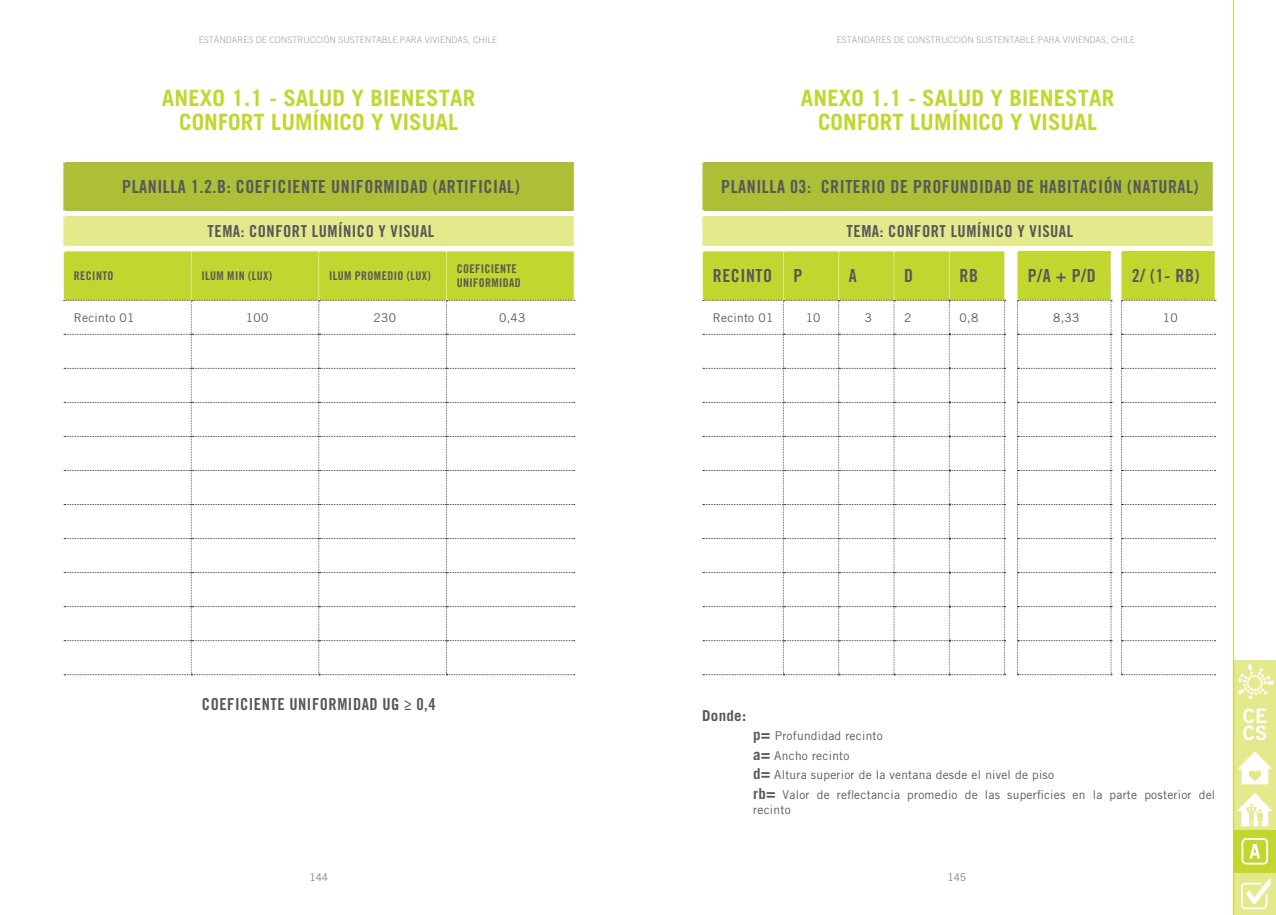
<style>
.page{position:relative;width:1276px;height:915px;background:#fff}
.page>*{position:absolute;margin:0;border:0;box-sizing:border-box;transform-origin:0 0}
.t1{font:700 22.5px/23.7px "Trade Gothic LT Std";letter-spacing:.005em;color:#c1d72f;text-align:center}
.t2{font:19.8px/16.5px "Trade Gothic LT Std Bd 2";color:#fff}
.t3{font:18px "Trade Gothic LT Std Bd Cn 20";letter-spacing:.03em;color:#57585a}
.t4{font:16.5px "Trade Gothic LT Std Bd Cn 20";letter-spacing:.03em;color:#57585a}
.t5{font:700 15px "Trade Gothic LT Std";letter-spacing:.02em;color:#57585a}
.t6{font:12px/19.5px "Trade Gothic LT Std";letter-spacing:.02em;color:#57585a}
.t7{font:12px/13.5px "Trade Gothic LT Std Bd Cn 20";letter-spacing:.03em;color:#57585a}
.t8{font:10.5px "Trade Gothic LT Std";letter-spacing:-.025em;color:#808285}
.t9{font:300 9px "Trade Gothic LT Std";color:#a1a3a6}
.s1{font-weight:700;font-size:15px}
</style>
<div class="page">
<div style="left:1233px;top:872px;width:43px;height:42px;background:#e4e98c"></div>
<svg style="left:1241px;top:878px;width:29px;height:30px"></svg>
<div style="left:1233px;top:829px;width:43px;height:43px;background:#c1d72f"></div>
<svg style="left:1241px;top:838px;width:27px;height:26px"></svg>
<div style="left:1233px;top:702px;width:43px;height:43px;background:#e4e98c"></div>
<div style="left:1233px;top:659px;width:43px;height:43px;background:#e4e98c"></div>
<div style="left:1233px;top:786px;width:43px;height:43px;background:#e4e98c"></div>
<svg style="left:1237px;top:793px;width:35px;height:33px"></svg>
<svg style="left:1237px;top:664px;width:36px;height:34px"></svg>
<div style="left:1233px;top:744px;width:43px;height:42px;background:#e4e98c"></div>
<svg style="left:1237px;top:751px;width:35px;height:33px"></svg>
<hr style="left:1233px;top:0;width:1px;height:914px;background:#c1d72f">
<svg style="left:1017px;top:251px;width:95px;height:424px"></svg>
<div style="left:702px;top:162px;width:511px;height:49px;background:#acbf37"></div>
<div style="left:702px;top:216px;width:511px;height:30px;background:#e4e98c"></div>
<svg style="left:702px;top:162px;width:303px;height:513px"></svg>
<svg style="left:1121px;top:162px;width:95px;height:513px"></svg>
<svg style="left:63px;top:162px;width:512px;height:513px"></svg>
<p class="t9" style="left:199px;top:34px;width:300px">ESTÁNDARES DE CONSTRUCCIÓN SUSTENTABLE PARA VIVIENDAS, CHILE</p>
<p class="t9" style="left:837px;top:34px;width:300px">ESTÁNDARES DE CONSTRUCCIÓN SUSTENTABLE PARA VIVIENDAS, CHILE</p>
<h1 class="t1" style="left:162px;top:86px;width:315px">ANEXO 1.1 - SALUD Y BIENESTAR<br>CONFORT LUMÍNICO Y VISUAL</h1>
<h3 class="t3" style="left:122px;top:176px;width:399px">PLANILLA 1.2.B: COEFICIENTE UNIFORMIDAD (ARTIFICIAL)</h3>
<h3 class="t4" style="left:208px;top:221px;width:228px">TEMA: CONFORT LUMÍNICO Y VISUAL</h3>
<p class="t7" style="left:74px;top:269px;width:41px">RECINTO</p>
<p class="t7" style="left:201px;top:269px;width:72px">ILUM MIN (LUX)</p>
<p class="t7" style="left:329px;top:269px;width:103px">ILUM PROMEDIO (LUX)</p>
<p class="t7" style="left:457px;top:262px;width:66px">COEFICIENTE<br>UNIFORMIDAD</p>
<p class="t6" style="left:74px;top:307px;width:62px">Recinto 01</p>
<p class="t6" style="left:246px;top:307px;width:24px">100</p>
<p class="t6" style="left:373px;top:307px;width:24px">230</p>
<p class="t6" style="left:499px;top:307px;width:28px">0,43</p>
<h1 class="t1" style="left:801px;top:86px;width:315px">ANEXO 1.1 - SALUD Y BIENESTAR<br>CONFORT LUMÍNICO Y VISUAL</h1>
<h3 class="t3" style="left:721px;top:176px;width:479px">PLANILLA 03: CRITERIO DE PROFUNDIDAD DE HABITACIÓN (NATURAL)</h3>
<h3 class="t4" style="left:846px;top:221px;width:228px">TEMA: CONFORT LUMÍNICO Y VISUAL</h3>
<h3 class="t3" style="left:713px;top:265px;width:91px">RECINTO P</h3>
<h3 class="t3" style="left:849px;top:265px;width:9px">A</h3>
<h3 class="t3" style="left:904px;top:265px;width:10px">D</h3>
<h3 class="t3" style="left:959px;top:265px;width:20px">RB</h3>
<p class="t6" style="left:713px;top:307px;width:62px">Recinto 01</p>
<p class="t6" style="left:805px;top:307px;width:16px">10</p>
<p class="t6" style="left:865px;top:307px;width:9px">3</p>
<p class="t6" style="left:904px;top:307px;width:9px">2</p>
<p class="t6" style="left:959px;top:307px;width:20px">0,8</p>
<h3 class="t3" style="left:1027px;top:265px;width:70px">P/A + P/D</h3>
<p class="t6" style="left:1053px;top:307px;width:28px">8,33</p>
<h3 class="t3" style="left:1131px;top:265px;width:69px">2/ (1- RB)</h3>
<p class="t6" style="left:1163px;top:307px;width:16px">10</p>
<h3 class="t4" style="left:202px;top:693px;width:235px">COEFICIENTE UNIFORMIDAD UG ≥ 0,4</h3>
<p class="t5" style="left:702px;top:705px;width:46px">Donde:</p>
<p class="t6" style="left:753px;top:725px;width:463px"><span class="s1">p=</span> Profundidad recinto<br><span class="s1">a=</span> Ancho recinto<br><span class="s1">d=</span> Altura superior de la ventana desde el nivel de piso<br><span class="s1">rb=</span> Valor de reflectancia promedio de las superficies en la parte posterior del</p>
<p class="t6" style="left:753px;top:799px;width:39px">recinto</p>
<p class="t8" style="left:310px;top:870px;width:20px">144</p>
<p class="t8" style="left:947px;top:870px;width:20px">145</p>
<h2 class="t2" style="left:1243px;top:707px;width:26px">CE<br>CS</h2>
</div>
